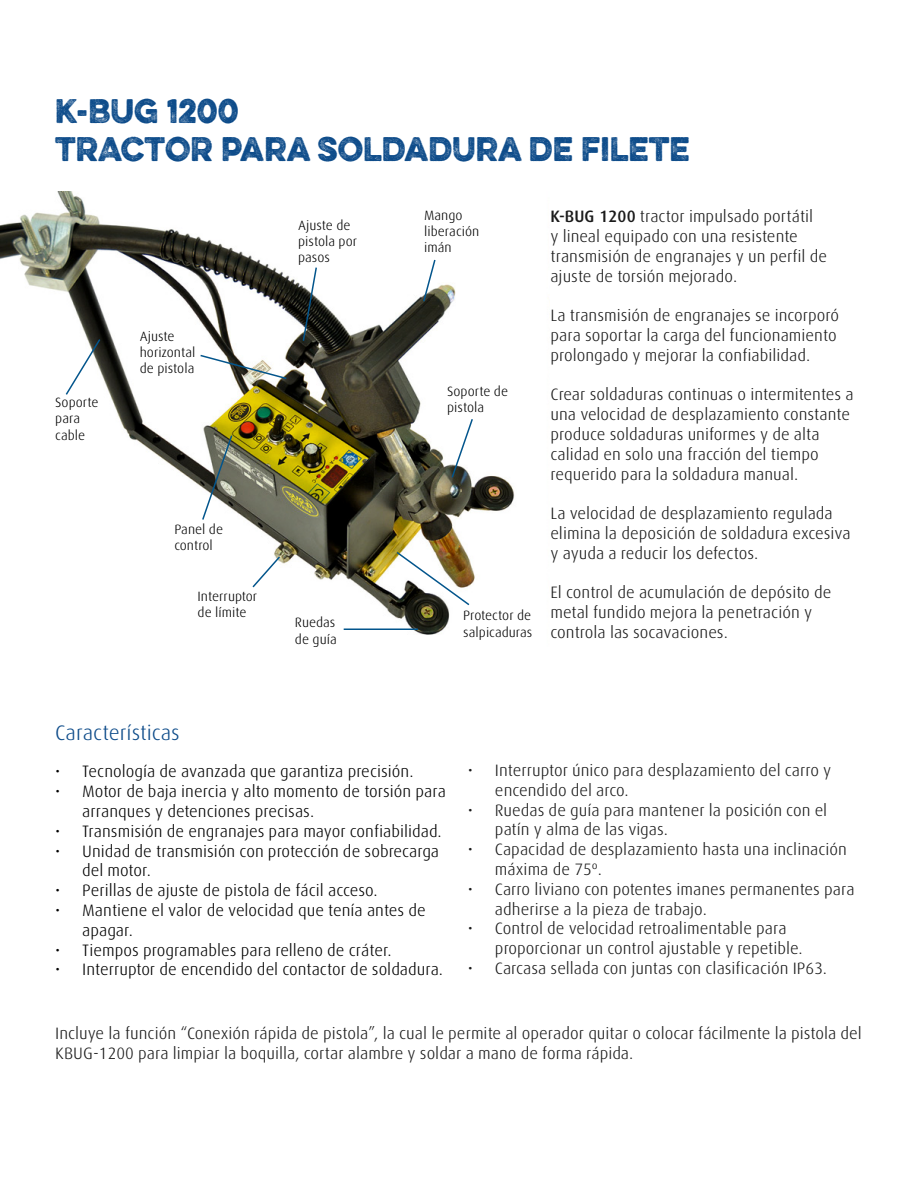
<style>
.page{position:relative;width:918px;height:1188px;background:#fff}
.page>*{position:absolute;margin:0;border:0;box-sizing:border-box;transform-origin:0 0}
.t1{font:30.6px/37.8px "Eveleth W01";color:#0e4c8a;scale:.95 1}
.t2{font:300 21px "Linde Dax Global";color:#0e4c8a}
.t3{font:300 16.5px/19.8px "Linde Dax Global";color:#1a1a1a}
.t4{font:300 16.5px/19.8px "Linde Dax Global";color:#000}
.t5{font:300 13.5px/16.2px "Linde Dax Global";color:#000}
.s1{font-weight:500}
</style>
<div class="page">
<hr style="left:917px;top:894px;width:1px;height:294px;background:#005691">
<img style="left:0;top:192px;width:515px;height:443px">
<svg style="left:64px;top:338px;width:38px;height:58px"></svg>
<svg style="left:251px;top:555px;width:31px;height:34px"></svg>
<svg style="left:302px;top:266px;width:16px;height:77px"></svg>
<svg style="left:422px;top:258px;width:15px;height:45px"></svg>
<svg style="left:450px;top:417px;width:24px;height:62px"></svg>
<img style="left:395px;top:550px;width:76px;height:57px">
<hr style="left:344px;top:628px;width:74px;height:2px;background:#03558c">
<svg style="left:201px;top:434px;width:33px;height:87px"></svg>
<svg style="left:199px;top:354px;width:89px;height:26px"></svg>
<h1 class="t1" style="left:55px;top:92px;width:669px">K-BUG 1200<br>TRACTOR PARA SOLDADURA DE FILETE</h1>
<p class="t5" style="left:55px;top:394px;width:45px">Soporte para cable</p>
<p class="t5" style="left:140px;top:328px;width:57px">Ajuste horizontal de pistola</p>
<p class="t5" style="left:174px;top:521px;width:50px">Panel de control</p>
<p class="t5" style="left:198px;top:588px;width:61px">Interruptor de límite</p>
<p class="t5" style="left:298px;top:217px;width:61px">Ajuste de pistola por pasos</p>
<p class="t5" style="left:424px;top:207px;width:57px">Mango liberación imán</p>
<p class="t5" style="left:447px;top:383px;width:63px">Soporte de pistola</p>
<p class="t5" style="left:295px;top:615px;width:43px">Ruedas de guía</p>
<p class="t5" style="left:463px;top:608px;width:71px">Protector de salpicaduras</p>
<p class="t3" style="left:551px;top:207px;width:278px"><span class="s1">K-BUG 1200</span> tractor impulsado portátil<br>y lineal equipado con una resistente transmisión de engranajes y un perfil de ajuste de torsión mejorado.</p>
<p class="t3" style="left:551px;top:306px;width:290px">La transmisión de engranajes se incorporó para soportar la carga del funcionamiento prolongado y mejorar la confiabilidad.</p>
<p class="t3" style="left:551px;top:385px;width:305px">Crear soldaduras continuas o intermitentes a una velocidad de desplazamiento constante produce soldaduras uniformes y de alta calidad en solo una fracción del tiempo requerido para la soldadura manual.</p>
<p class="t3" style="left:551px;top:504px;width:302px">La velocidad de desplazamiento regulada elimina la deposición de soldadura excesiva y ayuda a reducir los defectos.</p>
<p class="t3" style="left:551px;top:583px;width:282px">El control de acumulación de depósito de metal fundido mejora la penetración y controla las socavaciones.</p>
<p class="t2" style="left:55px;top:720px;width:126px">Características</p>
<p class="t4" style="left:55px;top:762px;width:360px">• Tecnología de avanzada que garantiza precisión.</p>
<p class="t4" style="left:82px;top:782px;width:365px;text-indent:-27px">• Motor de baja inercia y alto momento de torsión para arranques y detenciones precisas.</p>
<p class="t4" style="left:55px;top:821px;width:388px">• Transmisión de engranajes para mayor confiabilidad.</p>
<p class="t4" style="left:82px;top:841px;width:358px;text-indent:-27px">• Unidad de transmisión con protección de sobrecarga del motor.</p>
<p class="t4" style="left:55px;top:881px;width:324px">• Perillas de ajuste de pistola de fácil acceso.</p>
<p class="t4" style="left:82px;top:900px;width:345px;text-indent:-27px">• Mantiene el valor de velocidad que tenía antes de apagar.</p>
<p class="t4" style="left:55px;top:940px;width:338px">• Tiempos programables para relleno de cráter.</p>
<p class="t4" style="left:55px;top:960px;width:389px">• Interruptor de encendido del contactor de soldadura.</p>
<p class="t3" style="left:495px;top:760px;width:338px;text-indent:-27px">• Interruptor único para desplazamiento del carro y encendido del arco.</p>
<p class="t3" style="left:495px;top:800px;width:334px;text-indent:-27px">• Ruedas de guía para mantener la posición con el patín y alma de las vigas.</p>
<p class="t3" style="left:495px;top:840px;width:354px;text-indent:-27px">• Capacidad de desplazamiento hasta una inclinación máxima de 75º.</p>
<p class="t3" style="left:495px;top:879px;width:361px;text-indent:-27px">• Carro liviano con potentes imanes permanentes para adherirse a la pieza de trabajo.</p>
<p class="t3" style="left:495px;top:919px;width:309px;text-indent:-27px">• Control de velocidad retroalimentable para proporcionar un control ajustable y repetible.</p>
<p class="t3" style="left:468px;top:958px;width:361px">• Carcasa sellada con juntas con clasificación IP63.</p>
<p class="t3" style="left:55px;top:1023px;width:808px">Incluye la función “Conexión rápida de pistola”, la cual le permite al operador quitar o colocar fácilmente la pistola del<br>KBUG-1200 para limpiar la boquilla, cortar alambre y soldar a mano de forma rápida.</p>
</div>
